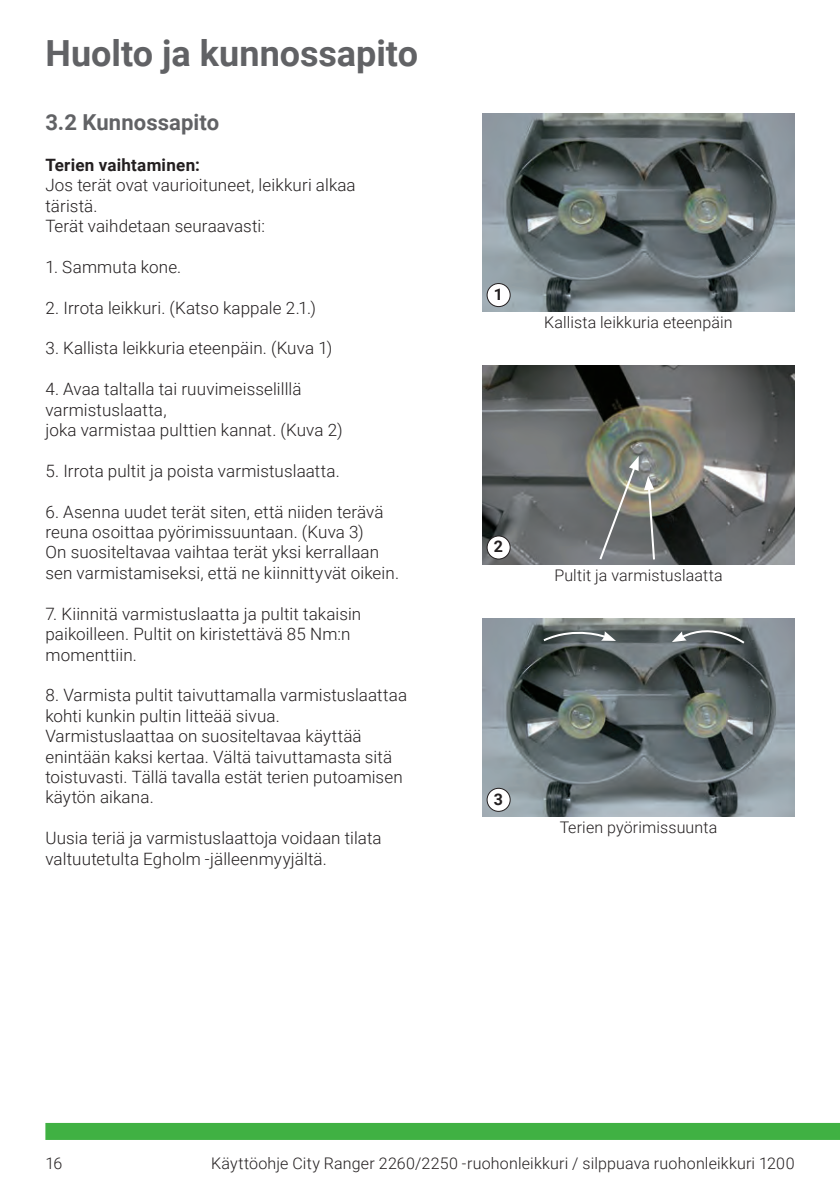
<style>
.page{position:relative;width:840px;height:1191px;background:#fff}
.page>*{position:absolute;margin:0;border:0;box-sizing:border-box;transform-origin:0 0}
.t1{font:700 36px "Roboto";color:#616265}
.t2{font:700 22px "Roboto";letter-spacing:.005em;color:#616265}
.t3{font:300 17px/20.4px "Roboto";letter-spacing:.005em;color:#231f20}
.t4{font:700 17px "Roboto";letter-spacing:.015em;color:#231f20}
.t5{font:300 16px "Roboto";letter-spacing:.01em;color:#231f20}
.t6{font:700 16px "Roboto";color:#231f20}
</style>
<div class="page">
<div style="left:45px;top:1123px;width:794px;height:17px;background:#40b143"></div>
<img style="left:482px;top:113px;width:312px;height:199px">
<img style="left:482px;top:366px;width:312px;height:198px">
<img style="left:482px;top:618px;width:312px;height:198px">
<svg style="left:671px;top:621px;width:74px;height:24px;background:#737b7a"></svg>
<svg style="left:541px;top:625px;width:74px;height:18px"></svg>
<svg style="left:597px;top:456px;width:58px;height:106px;background:#868782"></svg>
<div style="left:487px;top:283px;width:23px;height:23px;background:#fff;border-radius:50%"></div>
<div style="left:486px;top:283px;width:24px;height:24px;border:1px solid #231f20;border-radius:50%"></div>
<div style="left:487px;top:536px;width:23px;height:23px;background:#fff;border-radius:50%"></div>
<div style="left:486px;top:535px;width:24px;height:24px;border:1px solid #231f20;border-radius:50%"></div>
<div style="left:487px;top:788px;width:23px;height:23px;background:#fff;border-radius:50%"></div>
<div style="left:486px;top:788px;width:24px;height:24px;border:1px solid #231f20;border-radius:50%"></div>
<h1 class="t1" style="left:45px;top:28px;width:374px">Huolto ja kunnossapito</h1>
<p class="t2" style="left:45px;top:107px;width:175px">3.2 Kunnossapito</p>
<p class="t4" style="left:45px;top:153px;width:156px">Terien vaihtaminen:</p>
<p class="t3" style="left:45px;top:174px;width:312px">Jos terät ovat vaurioituneet, leikkuri alkaa täristä.<br>Terät vaihdetaan seuraavasti:</p>
<p class="t3" style="left:45px;top:256px;width:137px">1. Sammuta kone.</p>
<p class="t3" style="left:45px;top:297px;width:272px">2. Irrota leikkuri. (Katso kappale 2.1.)</p>
<p class="t3" style="left:45px;top:337px;width:288px">3. Kallista leikkuria eteenpäin. (Kuva 1)</p>
<p class="t3" style="left:45px;top:378px;width:298px">4. Avaa taltalla tai ruuvimeisselilllä varmistuslaatta,<br>joka varmistaa pulttien kannat. (Kuva 2)</p>
<p class="t3" style="left:45px;top:460px;width:296px">5. Irrota pultit ja poista varmistuslaatta.</p>
<p class="t3" style="left:45px;top:501px;width:355px">6. Asenna uudet terät siten, että niiden terävä reuna osoittaa pyörimissuuntaan. (Kuva 3)<br>On suositeltavaa vaihtaa terät yksi kerrallaan sen varmistamiseksi, että ne kiinnittyvät oikein.</p>
<p class="t3" style="left:45px;top:603px;width:317px">7. Kiinnitä varmistuslaatta ja pultit takaisin paikoilleen. Pultit on kiristettävä 85 Nm:n momenttiin.</p>
<p class="t3" style="left:45px;top:684px;width:363px">8. Varmista pultit taivuttamalla varmistuslaattaa kohti kunkin pultin litteää sivua.<br>Varmistuslaattaa on suositeltavaa käyttää enintään kaksi kertaa. Vältä taivuttamasta sitä toistuvasti. Tällä tavalla estät terien putoamisen käytön aikana.</p>
<p class="t3" style="left:45px;top:827px;width:337px">Uusia teriä ja varmistuslaattoja voidaan tilata valtuutetulta Egholm -jälleenmyyjältä.</p>
<p class="t6" style="left:493px;top:283px;width:11px">1</p>
<p class="t5" style="left:544px;top:311px;width:190px">Kallista leikkuria eteenpäin</p>
<p class="t6" style="left:493px;top:535px;width:11px">2</p>
<p class="t5" style="left:554px;top:563px;width:170px">Pultit ja varmistuslaatta</p>
<p class="t6" style="left:493px;top:787px;width:11px">3</p>
<p class="t5" style="left:559px;top:816px;width:159px">Terien pyörimissuunta</p>
<p class="t5" style="left:45px;top:1152px;width:19px">16</p>
<p class="t5" style="left:211px;top:1152px;width:584px">Käyttöohje City Ranger 2260/2250 -ruohonleikkuri / silppuava ruohonleikkuri 1200</p>
</div>
